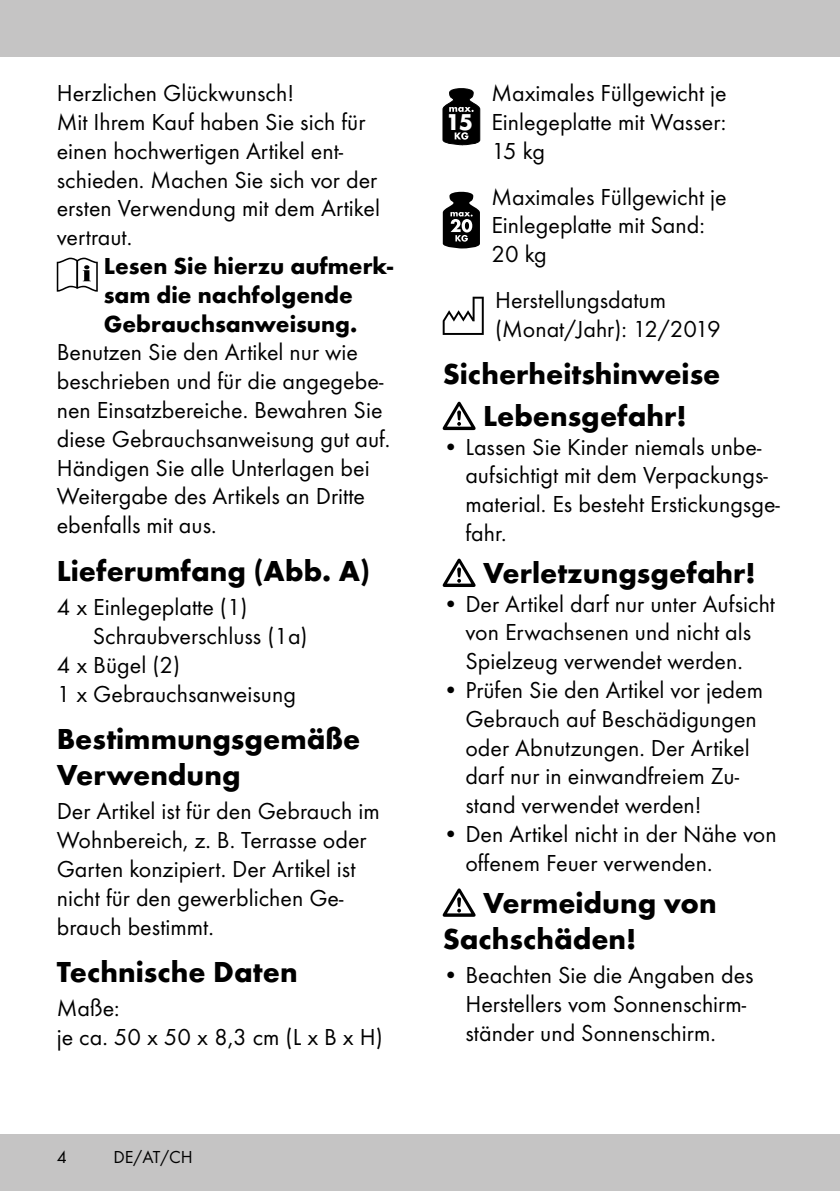
<style>
.page{position:relative;width:840px;height:1191px;background:#fff}
.page>*{position:absolute;margin:0;border:0;box-sizing:border-box;transform-origin:0 0}
.t1{font:700 30px/36px "Futura TOT";color:#000}
.t2{font:24px/28.8px "Futura TOT Boo";color:#000}
.t3{font:700 24px/28.8px "Futura TOT";color:#000}
.t4{font:700 23.8px "Futura TOT";color:#fff}
.t5{font:18px "Futura TOT Boo";color:#000}
</style>
<div class="page">
<div style="left:0;top:1134px;width:839px;height:57px;background:#c5c4c4"></div>
<div style="left:0;top:0;width:839px;height:57px;background:#c5c4c4"></div>
<svg style="left:57px;top:258px;width:41px;height:34px"></svg>
<svg style="left:442px;top:88px;width:38px;height:57px"></svg>
<svg style="left:442px;top:192px;width:37px;height:56px"></svg>
<svg style="left:442px;top:297px;width:41px;height:38px"></svg>
<svg style="left:442px;top:402px;width:33px;height:28px"></svg>
<svg style="left:442px;top:558px;width:33px;height:29px"></svg>
<svg style="left:442px;top:888px;width:33px;height:28px"></svg>
<p class="t2" style="left:57px;top:79px;width:324px">Herzlichen Glückwunsch!<br>Mit Ihrem Kauf haben Sie sich für einen hochwertigen Artikel ent&shy;schieden. Machen Sie sich vor der ersten Verwendung mit dem Artikel vertraut.</p>
<p class="t3" style="left:104px;top:251px;width:290px">Lesen Sie hierzu aufmerk&shy;sam die nachfolgende<br>Gebrauchsanweisung.</p>
<p class="t2" style="left:57px;top:338px;width:335px">Benutzen Sie den Artikel nur wie beschrieben und für die angegebe&shy;nen Einsatzbereiche. Bewahren Sie diese Gebrauchsanweisung gut auf.<br>Händigen Sie alle Unterlagen bei<br>Weitergabe des Artikels an Dritte ebenfalls mit aus.</p>
<p class="t1" style="left:57px;top:552px;width:315px">Lieferumfang (Abb. A)</p>
<p class="t2" style="left:57px;top:592px;width:192px">4 x Einlegeplatte (1)</p>
<p class="t2" style="left:93px;top:621px;width:216px">Schraubverschluss (1a)</p>
<p class="t2" style="left:57px;top:650px;width:125px">4 x Bügel (2)</p>
<p class="t2" style="left:57px;top:679px;width:240px">1 x Gebrauchsanweisung</p>
<p class="t1" style="left:57px;top:720px;width:305px">Bestimmungsgemäße<br>Verwendung</p>
<p class="t2" style="left:57px;top:797px;width:324px">Der Artikel ist für den Gebrauch im<br>Wohnbereich, z. B. Terrasse oder<br>Garten konzipiert. Der Artikel ist nicht für den gewerblichen Ge&shy;brauch bestimmt.</p>
<p class="t1" style="left:57px;top:953px;width:242px">Technische Daten</p>
<p class="t2" style="left:57px;top:994px;width:327px">Maße:<br>je ca. 50 x 50 x 8,3 cm (L x B x H)</p>
<p class="t5" style="left:57px;top:1146px;width:12px">4</p>
<p class="t5" style="left:113px;top:1146px;width:81px">DE/AT/CH</p>
<p class="t2" style="left:491px;top:79px;width:237px;text-align:justify">Maximales Füllgewicht je Einlegeplatte mit Wasser:<br>15 kg</p>
<p class="t2" style="left:491px;top:182px;width:237px">Maximales Füllgewicht je<br>Einlegeplatte mit Sand:<br>20 kg</p>
<p class="t2" style="left:495px;top:285px;width:227px">Herstellungsdatum (Monat/Jahr): 12/2019</p>
<p class="t1" style="left:442px;top:353px;width:279px;line-height:41.6px;text-align:center">Sicherheitshinweise<br>Lebensgefahr!</p>
<p class="t2" style="left:465px;top:432px;width:316px;text-indent:-23px">• Lassen Sie Kinder niemals unbe&shy;aufsichtigt mit dem Verpackungs&shy;material. Es besteht Erstickungsge&shy;fahr.</p>
<p class="t1" style="left:483px;top:554px;width:274px">Verletzungsgefahr!</p>
<p class="t2" style="left:442px;top:589px;width:334px;text-align:center">• Der Artikel darf nur unter Aufsicht von Erwachsenen und nicht als<br>Spielzeug verwendet werden.</p>
<p class="t2" style="left:465px;top:675px;width:299px;text-indent:-23px">• Prüfen Sie den Artikel vor jedem<br>Gebrauch auf Beschädigungen oder Abnutzungen. Der Artikel darf nur in einwandfreiem Zu&shy;stand verwendet werden!</p>
<p class="t2" style="left:465px;top:819px;width:312px;text-indent:-23px">• Den Artikel nicht in der Nähe von offenem Feuer verwenden.</p>
<p class="t1" style="left:442px;top:884px;width:275px;text-indent:40px">Vermeidung von<br>Sachschäden!</p>
<p class="t2" style="left:465px;top:960px;width:289px;text-indent:-23px">• Beachten Sie die Angaben des<br>Herstellers vom Sonnenschirm&shy;ständer und Sonnenschirm.</p>
<p class="t4" style="left:445px;top:107px;width:29px">15</p>
</div>
